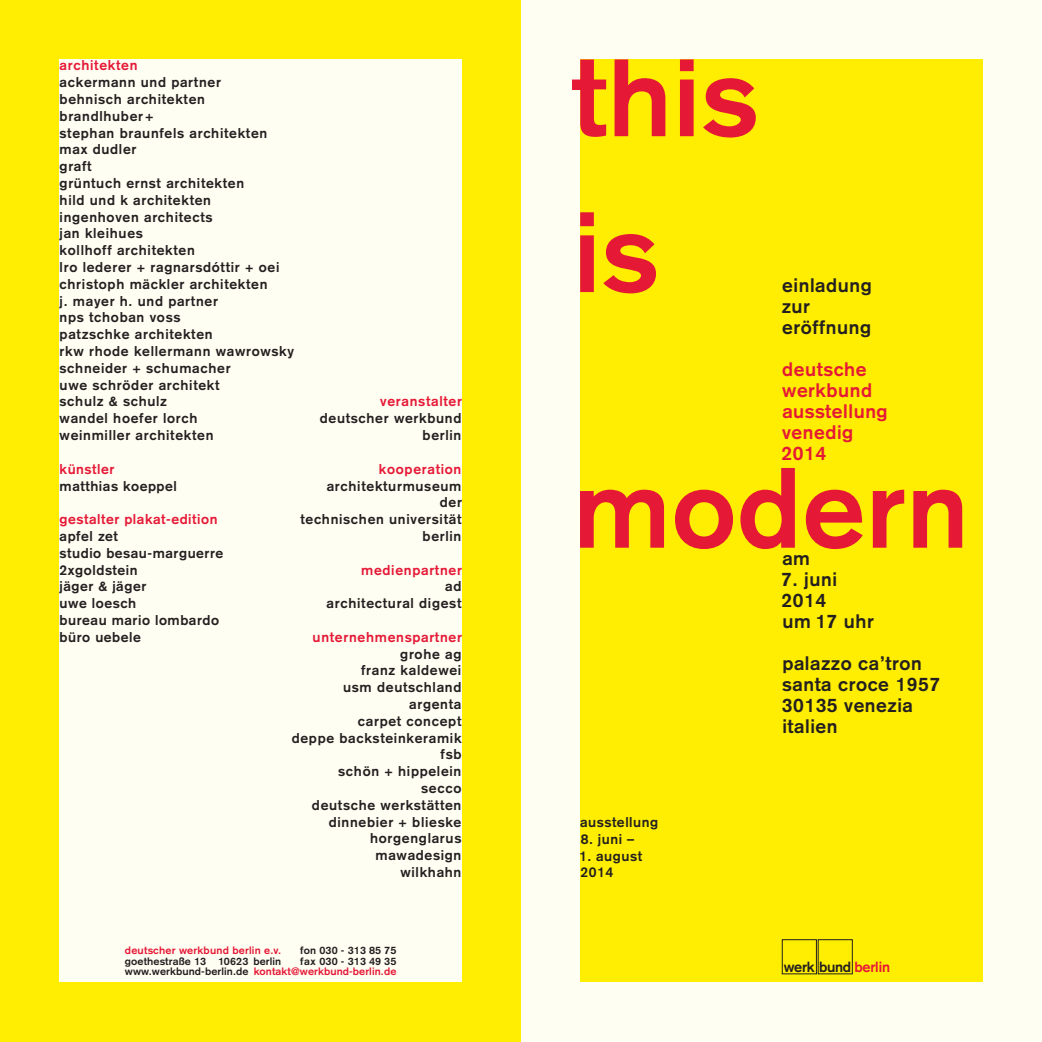
<style>
.page{position:relative;width:1042px;height:1042px;background:#fff}
.page>*{position:absolute;margin:0;border:0;box-sizing:border-box;transform-origin:0 0}
.t1{font:700 19.25px/21px "Akzidenz Grotesk";letter-spacing:.03em;color:#231f20}
.t2{font:700 19.25px/21px "Akzidenz Grotesk";letter-spacing:.03em;color:#e51836}
.t3{font:700 14.53px "Akzidenz Grotesk";letter-spacing:-.02em;color:#231f20}
.t4{font:700 14px/16.8px "Akzidenz Grotesk";letter-spacing:.05em;color:#231f20;text-align:right}
.t5{font:700 14px "Akzidenz Grotesk";letter-spacing:.05em;color:#e51836}
.t6{font:700 10.5px/10.5px "Akzidenz Grotesk";letter-spacing:.01em;color:#231f20;text-align:right}
.t7{font:700 10.5px "Akzidenz Grotesk";letter-spacing:.02em;color:#e51836}
.s1{color:#e51836}
</style>
<div class="page">
<div style="left:521px;top:0;width:521px;height:1042px;background:#fffef2"></div>
<div style="left:580px;top:60px;width:402px;height:922px;background:#ffee01"></div>
<div style="left:0;top:0;width:521px;height:1042px;background:#ffee01"></div>
<div style="left:60px;top:60px;width:401px;height:922px;background:#fffef2"></div>
<svg style="left:580px;top:212px;width:76px;height:81px"></svg>
<svg style="left:580px;top:468px;width:382px;height:81px"></svg>
<svg style="left:572px;top:59px;width:184px;height:79px"></svg>
<div style="left:572px;top:80px;width:8px;height:9px;background:#e51836"></div>
<svg style="left:781px;top:939px;width:72px;height:35px"></svg>
<p class="t5" style="left:60px;top:57px;width:79px">architekten</p>
<p class="t4" style="left:60px;top:74px;width:236px;text-align:left">ackermann und partner<br>behnisch architekten brandlhuber+<br>stephan braunfels architekten max dudler<br>graft<br>grüntuch ernst architekten<br>hild und k architekten<br>ingenhoven architects<br>jan kleihues<br>kollhoff architekten<br>lro lederer + ragnarsdóttir + oei christoph mäckler architekten<br>j. mayer h. und partner<br>nps tchoban voss<br>patzschke architekten<br>rkw rhode kellermann wawrowsky schneider + schumacher<br>uwe schröder architekt<br>schulz &amp; schulz<br>wandel hoefer lorch<br>weinmiller architekten</p>
<p class="t5" style="left:60px;top:460px;width:56px">künstler</p>
<p class="t4" style="left:60px;top:477px;width:119px">matthias koeppel</p>
<p class="t5" style="left:60px;top:511px;width:159px">gestalter plakat-edition</p>
<p class="t4" style="left:60px;top:527px;width:165px;text-align:left">apfel zet<br>studio besau-marguerre<br>2xgoldstein<br>jäger &amp; jäger<br>uwe loesch<br>bureau mario lombardo büro uebele</p>
<p class="t5" style="left:380px;top:393px;width:83px">veranstalter</p>
<p class="t4" style="left:320px;top:410px;width:143px">deutscher werkbund berlin</p>
<p class="t5" style="left:379px;top:460px;width:84px">kooperation</p>
<p class="t4" style="left:300px;top:477px;width:163px">architekturmuseum<br>der<br>technischen universität berlin</p>
<p class="t5" style="left:361px;top:561px;width:102px">medienpartner</p>
<p class="t4" style="left:327px;top:578px;width:136px">ad<br>architectural digest</p>
<p class="t5" style="left:313px;top:628px;width:151px">unternehmenspartner</p>
<p class="t4" style="left:292px;top:645px;width:171px">grohe ag<br>franz kaldewei<br>usm deutschland argenta<br>carpet concept<br>deppe backsteinkeramik fsb<br>schön + hippelein<br>secco<br>deutsche werkstätten dinnebier + blieske horgenglarus mawadesign<br>wilkhahn</p>
<p class="t7" style="left:125px;top:944px;width:158px">deutscher werkbund berlin e.v.</p>
<p class="t6" style="left:300px;top:945px;width:98px">fon 030 - 313 85 75</p>
<p class="t6" style="left:125px;top:955px;width:158px">goethestraße 13 10623 berlin</p>
<p class="t6" style="left:125px;top:955px;width:273px">fax 030 - 313 49 35<br>www.werkbund-berlin.de <span class="s1">kontakt@werkbund-berlin.de</span></p>
<p class="t4" style="left:580px;top:813px;width:79px">ausstellung</p>
<p class="t4" style="left:581px;top:830px;width:55px">8. juni –</p>
<p class="t4" style="left:579px;top:847px;width:65px;text-align:left">1. august<br>2014</p>
<h1 class="t1" style="left:782px;top:275px;width:91px">einladung zur eröffnung</h1>
<h1 class="t2" style="left:781px;top:359px;width:108px">deutsche werkbund ausstellung venedig<br>2014</h1>
<h1 class="t1" style="left:782px;top:548px;width:29px">am</h1>
<h1 class="t1" style="left:781px;top:569px;width:94px">7. juni<br>2014<br>um 17 uhr</h1>
<h1 class="t1" style="left:782px;top:653px;width:160px">palazzo ca’tron santa croce 1957<br>30135 venezia italien</h1>
<p class="t3" style="left:783px;top:958px;width:108px">werk bund <span class="s1">berlin</span></p>
</div>
